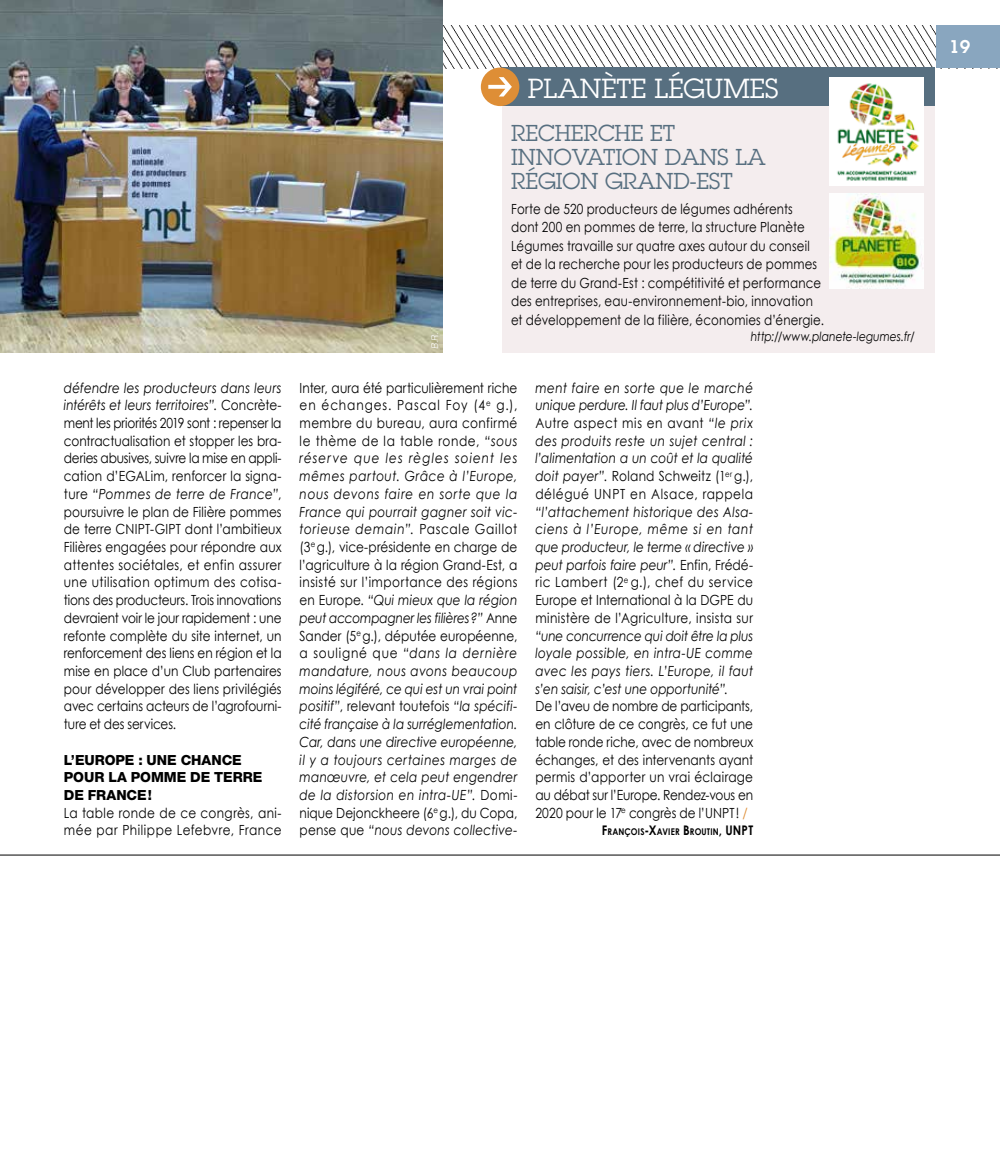
<style>
.page{position:relative;width:1000px;height:1149px;background:#fff}
.page>*{position:absolute;margin:0;border:0;box-sizing:border-box;transform-origin:0 0}
.t1{font:27px "Lubalin Graph";color:#fff}
.t2{font:22.5px/24px "Lubalin Graph";color:#576f80}
.t3{font:600 18px "Lubalin Graph";color:#fff}
.t4{font:italic 13.95px/17.7px "Century Gothic";letter-spacing:.015em;color:#000;text-align:justify;scale:.87 1}
.t5{font:13.95px/17.7px "Century Gothic";letter-spacing:.015em;color:#000;text-align:justify;scale:.87 1}
.t6{font:13.95px/18.5px "Century Gothic";letter-spacing:.015em;color:#000;scale:.85 1}
.t7{font:800 13.95px/17.7px "Helvetica Neue LT Std";letter-spacing:-.005em;color:#000}
.t8{font:italic 12.75px "Century Gothic";color:#000;scale:.85 1}
.t9{font:300 9.45px "Helvetica Neue LT Std";color:#fff;scale:.89 1}
.t10{font:700 9.3px "Century Gothic";letter-spacing:.02em;color:#000;scale:.87 1}
.s1{font-style:italic}
.s2{font-style:normal}
.s3{color:#de8e36}
.s4{font-size:13.2px}
</style>
<div class="page">
<img style="left:442px;top:26px;width:493px;height:42px">
<div style="left:935px;top:26px;width:64px;height:42px;background:#89a6bf"></div>
<div style="left:502px;top:88px;width:432px;height:265px;background:#f4edee"></div>
<img style="left:0;top:0;width:442px;height:352px">
<div style="left:502px;top:68px;width:432px;height:38px;background:#576f80"></div>
<div style="left:480px;top:68px;width:39px;height:38px;background:#de8e36;border-radius:50%"></div>
<svg style="left:488px;top:77px;width:24px;height:19px"></svg>
<img style="left:829px;top:78px;width:94px;height:107px">
<img style="left:829px;top:193px;width:94px;height:96px">
<hr style="left:0;top:854px;width:999px;height:1px;background:#000">
<p class="t5" style="left:64px;top:378px;width:252px"><span class="s1">défendre les producteurs dans leurs intérêts et leurs territoires”.</span> Concrète&shy;ment les priorités 2019 sont : repenser la contractualisation et stopper les bra&shy;deries abusives, suivre la mise en appli&shy;cation d’EGALim, renforcer la signa&shy;ture <span class="s1">“Pommes de terre de France”</span>, poursuivre le plan de Filière pommes de terre CNIPT-GIPT dont l’ambitieux Filières engagées pour répondre aux attentes sociétales, et enfin assurer une utilisation optimum des cotisa&shy;tions des producteurs. Trois innovations devraient voir le jour rapidement : une refonte complète du site internet, un renforcement des liens en région et la mise en place d’un Club partenaires pour développer des liens privilégiés avec certains acteurs de l’agrofourni&shy;ture et des services.</p>
<p class="t7" style="left:64px;top:750px;width:200px">L’EUROPE : UNE CHANCE<br>POUR LA POMME DE TERRE<br>DE FRANCE!</p>
<p class="t5" style="left:64px;top:803px;width:252px">La table ronde de ce congrès, ani&shy;mée par Philippe Lefebvre, France</p>
<p class="t9" style="left:429px;top:349px;width:21px;rotate:-90deg">B.R.</p>
<h1 class="t1" style="left:527px;top:71px;width:252px">PLANÈTE LÉGUMES</h1>
<h2 class="t2" style="left:511px;top:121px;width:256px">RECHERCHE ET<br>INNOVATION DANS LA<br>RÉGION GRAND-EST</h2>
<p class="t6" style="left:511px;top:199px;width:369px">Forte de 520 producteurs de légumes adhérents<br>dont 200 en pommes de terre, la structure Planète Légumes travaille sur quatre axes autour du conseil et de la recherche pour les producteurs de pommes de terre du Grand-Est : compétitivité et performance des entreprises, eau-environnement-bio, innovation et développement de la filière, économies d’énergie.</p>
<p class="t8" style="left:750px;top:329px;width:194px">http://www.planete-legumes.fr/</p>
<p class="t4" style="left:299px;top:378px;width:252px"><span class="s2">Inter, aura été particulièrement riche en échanges. Pascal Foy (4</span><sup>e</sup> <span class="s2">g.), membre du bureau, aura confirmé le thème de la table ronde,</span> “sous réserve que les règles soient les mêmes partout. Grâce à l’Europe, nous devons faire en sorte que la France qui pourrait gagner soit vic&shy;torieuse demain”. <span class="s2">Pascale Gaillot (3</span><sup>e</sup> <span class="s2">g.), vice-présidente en charge de l’agriculture à la région Grand-Est, a insisté sur l’importance des régions en Europe.</span> “Qui mieux que la région peut accompagner les filières?” <span class="s2">Anne Sander (5</span><sup>e</sup> <span class="s2">g.), députée européenne, a souligné que</span> “dans la dernière mandature, nous avons beaucoup moins légiféré, ce qui est un vrai point positif”<span class="s2">, relevant toutefois</span> “la spécifi&shy;cité française à la surréglementation.<br>Car, dans une directive européenne, il y a toujours certaines marges de manœuvre, et cela peut engendrer de la distorsion en intra-UE”. <span class="s2">Domi&shy;nique Dejonckheere (6</span><sup>e</sup> <span class="s2">g.), du Copa, pense que</span> “nous devons collective-</p>
<p class="t4" style="left:535px;top:378px;width:252px">ment faire en sorte que le marché unique perdure. Il faut plus d’Europe”.<br><span class="s2">Autre aspect mis en avant</span> “le prix des produits reste un sujet central : l’alimentation a un coût et la qualité doit payer”. <span class="s2">Roland Schweitz (1</span><sup>er</sup> <span class="s2">g.), délégué UNPT en Alsace, rappela</span></p>
<p class="t4" style="left:535px;top:502px;width:252px">“l’attachement historique des Alsa&shy;ciens à l’Europe, même si en tant que producteur, le terme « directive » peut parfois faire peur”. <span class="s2">Enfin, Frédé&shy;ric Lambert (2</span><sup>e</sup> <span class="s2">g.), chef du service Europe et International à la DGPE du ministère de l’Agriculture, insista sur</span></p>
<p class="t4" style="left:535px;top:626px;width:252px">“une concurrence qui doit être la plus loyale possible, en intra-UE comme avec les pays tiers. L’Europe, il faut s’en saisir, c’est une opportunité”.</p>
<p class="t5" style="left:535px;top:697px;width:252px">De l’aveu de nombre de participants, en clôture de ce congrès, ce fut une table ronde riche, avec de nombreux échanges, et des intervenants ayant permis d’apporter un vrai éclairage au débat sur l’Europe. Rendez-vous en 2020 pour le 17<sup>e</sup> congrès de l’UNPT! <span class="s3">/</span></p>
<p class="t10" style="left:601px;top:826px;width:175px"><span class="s4">F</span>RANÇOIS<span class="s4">-X</span>AVIER <span class="s4">B</span>ROUTIN<span class="s4">, UN PT</span></p>
<p class="t3" style="left:949px;top:35px;width:22px">19</p>
</div>
